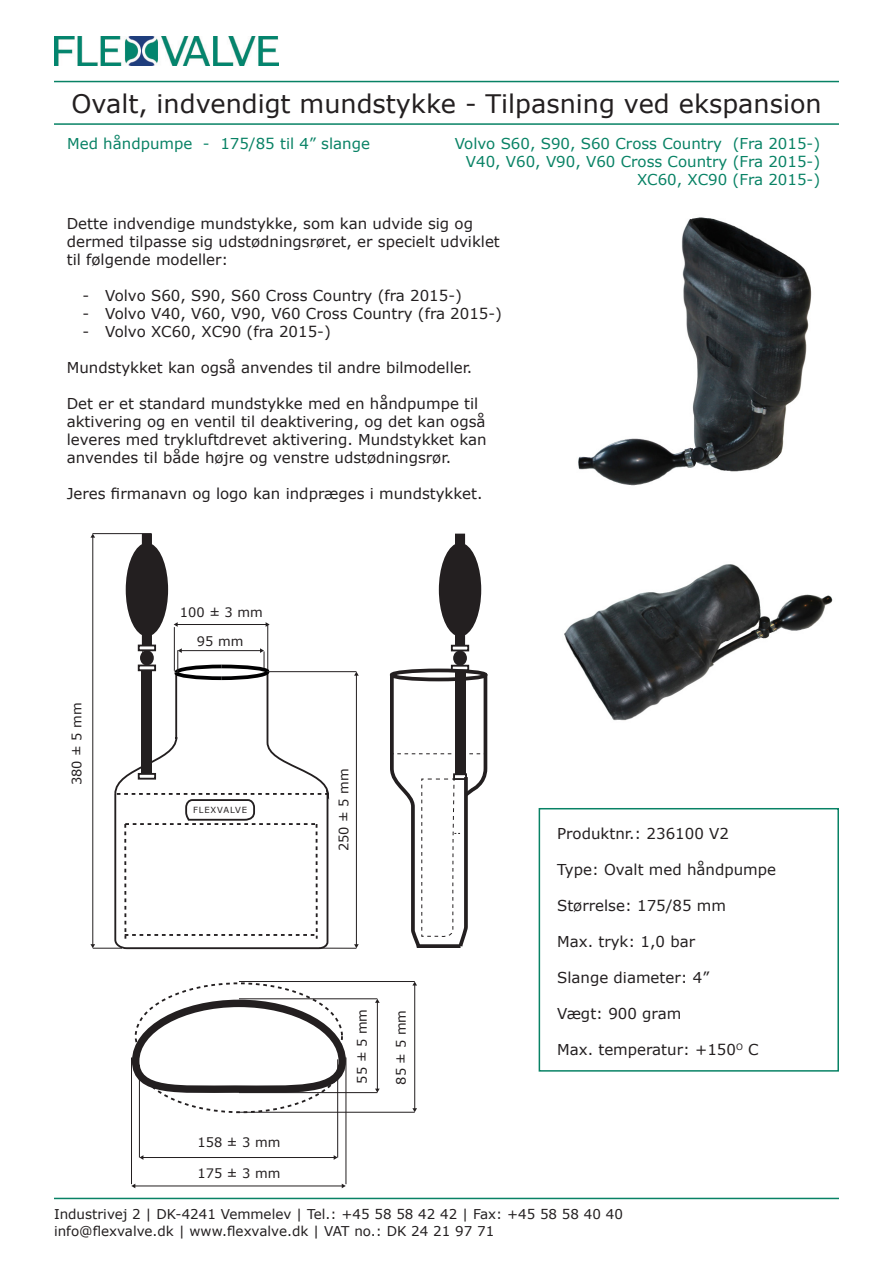
<style>
.page{position:relative;width:893px;height:1263px;background:#fff}
.page>*{position:absolute;margin:0;border:0;box-sizing:border-box;transform-origin:0 0}
.t1{font:25.5px "Verdana";color:#231f20}
.t2{font:15px/18px "Verdana";color:#231f20}
.t3{font:15px/18px "Verdana";color:#088265;text-align:right}
.t4{font:13.5px/16.2px "Verdana";color:#231f20}
.t5{font:13.05px "Verdana";color:#231f20}
.t6{font:8.4px "Verdana";letter-spacing:.1em;color:#231f20}
</style>
<div class="page">
<img style="left:54px;top:37px;width:225px;height:28px">
<hr style="left:54px;top:81px;width:785px;height:1px;background:#088265">
<hr style="left:54px;top:123px;width:785px;height:2px;background:#088265">
<hr style="left:54px;top:1198px;width:785px;height:1px;background:#088265">
<div style="left:539px;top:808px;width:300px;height:263px;border:2px solid #088265"></div>
<img style="left:578px;top:217px;width:234px;height:269px">
<img style="left:564px;top:564px;width:269px;height:157px">
<hr style="left:414px;top:985px;width:1px;height:124px;background:#231f20">
<svg style="left:412px;top:1108px;width:5px;height:4px"></svg>
<hr style="left:356px;top:675px;width:1px;height:270px;background:#231f20">
<svg style="left:354px;top:672px;width:5px;height:4px"></svg>
<svg style="left:354px;top:944px;width:5px;height:4px"></svg>
<hr style="left:143px;top:1157px;width:191px;height:1px;background:#231f20">
<svg style="left:139px;top:1155px;width:4px;height:5px"></svg>
<svg style="left:334px;top:1155px;width:4px;height:5px"></svg>
<hr style="left:135px;top:1186px;width:207px;height:1px;background:#231f20">
<svg style="left:131px;top:1184px;width:4px;height:4px"></svg>
<svg style="left:342px;top:1184px;width:4px;height:4px"></svg>
<hr style="left:93px;top:533px;width:58px;height:1px;background:#231f20">
<svg style="left:439px;top:534px;width:42px;height:118px"></svg>
<div style="left:453px;top:650px;width:14px;height:16px;background:#231f20;border-radius:50%"></div>
<svg style="left:389px;top:664px;width:99px;height:284px"></svg>
<hr style="left:267px;top:671px;width:89px;height:1px;background:#231f20">
<hr style="left:319px;top:948px;width:37px;height:1px;background:#231f20">
<svg style="left:90px;top:534px;width:237px;height:415px"></svg>
<svg style="left:132px;top:996px;width:218px;height:100px"></svg>
<hr style="left:239px;top:981px;width:176px;height:1px;background:#231f20">
<hr style="left:239px;top:998px;width:138px;height:1px;background:#231f20">
<hr style="left:239px;top:1092px;width:138px;height:1px;background:#231f20">
<hr style="left:139px;top:1065px;width:1px;height:92px;background:#231f20">
<hr style="left:346px;top:1057px;width:1px;height:127px;background:#231f20">
<hr style="left:237px;top:1112px;width:178px;height:1px;background:#231f20">
<hr style="left:337px;top:1059px;width:1px;height:98px;background:#231f20">
<hr style="left:131px;top:1057px;width:1px;height:127px;background:#231f20">
<hr style="left:377px;top:1002px;width:1px;height:87px;background:#231f20">
<svg style="left:375px;top:999px;width:5px;height:4px"></svg>
<svg style="left:375px;top:1088px;width:5px;height:4px"></svg>
<h1 class="t1" style="left:71px;top:86px;width:752px">Ovalt, indvendigt mundstykke - Tilpasning ved ekspansion</h1>
<p class="t3" style="left:67px;top:135px;width:304px">Med håndpumpe - 175/85 til 4” slange</p>
<p class="t3" style="left:455px;top:135px;width:367px">Volvo S60, S90, S60 Cross Country (Fra 2015-)<br>V40, V60, V90, V60 Cross Country (Fra 2015-)<br>XC60, XC90 (Fra 2015-)</p>
<p class="t2" style="left:67px;top:215px;width:435px">Dette indvendige mundstykke, som kan udvide sig og dermed tilpasse sig udstødningsrøret, er specielt udviklet til følgende modeller:</p>
<p class="t2" style="left:83px;top:287px;width:381px">- Volvo S60, S90, S60 Cross Country (fra 2015-)</p>
<p class="t2" style="left:83px;top:305px;width:421px">- Volvo V40, V60, V90, V60 Cross Country (fra 2015-)</p>
<p class="t2" style="left:83px;top:323px;width:250px">- Volvo XC60, XC90 (fra 2015-)</p>
<p class="t2" style="left:67px;top:359px;width:407px">Mundstykket kan også anvendes til andre bilmodeller.</p>
<p class="t2" style="left:67px;top:395px;width:422px">Det er et standard mundstykke med en håndpumpe til aktivering og en ventil til deaktivering, og det kan også leveres med trykluftdrevet aktivering. Mundstykket kan anvendes til både højre og venstre udstødningsrør.</p>
<p class="t2" style="left:67px;top:485px;width:417px">Jeres firmanavn og logo kan indpræges i mundstykket.</p>
<p class="t5" style="left:180px;top:603px;width:84px">100 ± 3 mm</p>
<p class="t5" style="left:68px;top:785px;width:84px;rotate:-90deg">380 ± 5 mm</p>
<p class="t5" style="left:197px;top:632px;width:48px">95 mm</p>
<p class="t6" style="left:193px;top:804px;width:56px">FLEXVALVE</p>
<p class="t5" style="left:335px;top:851px;width:84px;rotate:-90deg">250 ± 5 mm</p>
<p class="t5" style="left:198px;top:1133px;width:84px">158 ± 3 mm</p>
<p class="t5" style="left:198px;top:1164px;width:84px">175 ± 3 mm</p>
<p class="t5" style="left:353px;top:1083px;width:76px;rotate:-90deg">55 ± 5 mm</p>
<p class="t5" style="left:392px;top:1085px;width:76px;rotate:-90deg">85 ± 5 mm</p>
<p class="t2" style="left:557px;top:824px;width:173px">Produktnr.: 236100 V2</p>
<p class="t2" style="left:557px;top:860px;width:220px">Type: Ovalt med håndpumpe</p>
<p class="t2" style="left:557px;top:896px;width:170px">Størrelse: 175/85 mm</p>
<p class="t2" style="left:557px;top:932px;width:140px">Max. tryk: 1,0 bar</p>
<p class="t2" style="left:557px;top:968px;width:154px">Slange diameter: 4”</p>
<p class="t2" style="left:557px;top:1004px;width:126px">Vægt: 900 gram</p>
<p class="t2" style="left:557px;top:1040px;width:203px">Max. temperatur: +150<sup>O</sup> C</p>
<p class="t4" style="left:54px;top:1206px;width:570px">Industrivej 2 | DK-4241 Vemmelev | Tel.: +45 58 58 42 42 | Fax: +45 58 58 40 40 info@flexvalve.dk | www.flexvalve.dk | VAT no.: DK 24 21 97 71</p>
</div>
